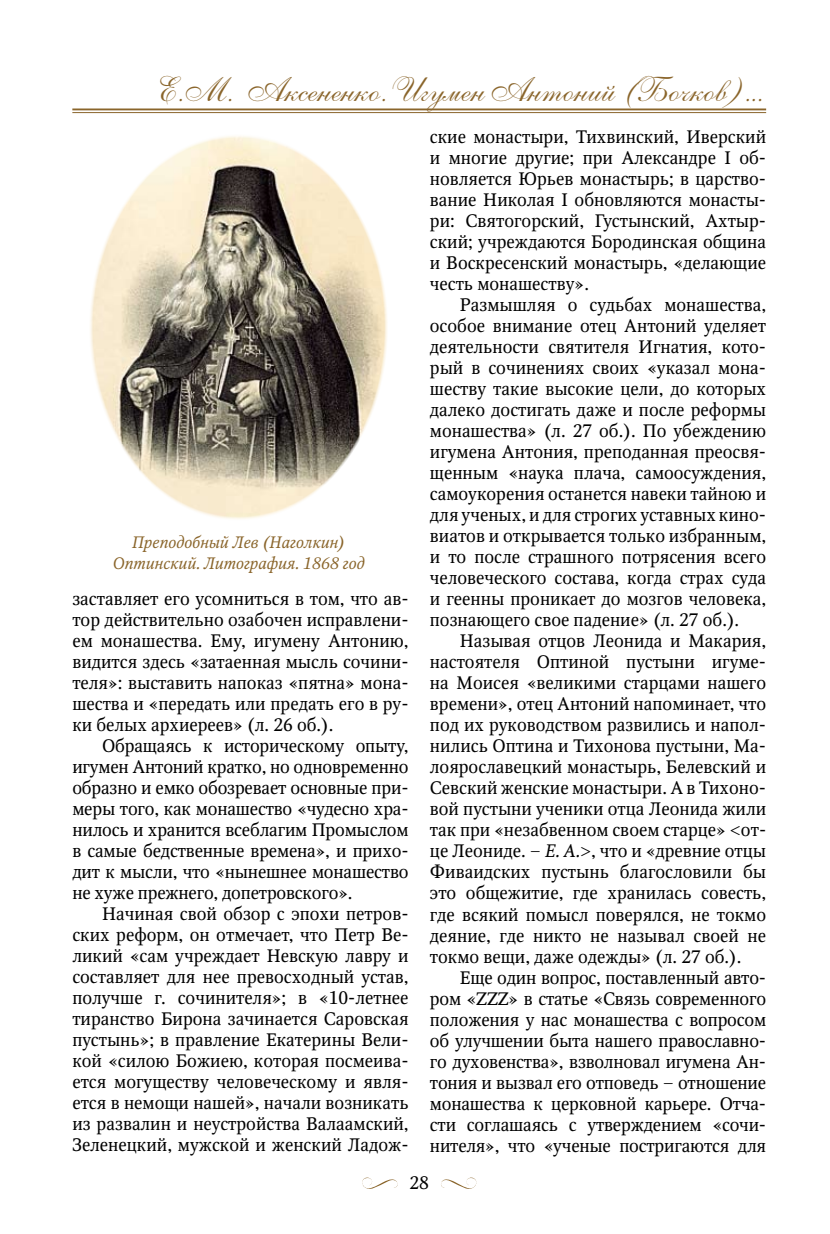
<style>
.page{position:relative;width:830px;height:1234px;background:#fff}
.page>*{position:absolute;margin:0;border:0;box-sizing:border-box;transform-origin:0 0}
.t1{font:34.5px "Anastasianew";color:#8a652b}
.t2{font:18px/21px "Octava C";color:#000;text-align:justify}
.t3{font:italic 16.5px/21px "Octava C";color:#8a652b;text-align:center}
.s1{font-style:italic}
</style>
<div class="page">
<hr style="left:72px;top:108px;width:693px;height:2px;background:#8a652b">
<hr style="left:72px;top:112px;width:693px;height:1px;background:#8a652b">
<svg style="left:362px;top:1177px;width:36px;height:12px"></svg>
<svg style="left:441px;top:1177px;width:36px;height:12px"></svg>
<img style="left:90px;top:136px;width:297px;height:383px">
<h1 class="t1" style="left:160px;top:70px;width:607px">Е.М. Аксененко. Игумен Антоний ( Бочков)...</h1>
<p class="t3" style="left:112px;top:532px;width:253px">Преподобный Лев (Наголкин)<br>Оптинский. Литография. 1868 год</p>
<p class="t2" style="left:72px;top:588px;width:337px">заставляет его усомниться в том, что ав&shy;тор действительно озабочен исправлени&shy;ем монашества. Ему, игумену Антонию, видится здесь «затаенная мысль сочини&shy;теля»: выставить напоказ «пятна» мона&shy;шества и «передать или предать его в ру&shy;ки белых архиереев» (л. 26 об.).</p>
<p class="t2" style="left:72px;top:735px;width:337px;text-indent:30px">Обращаясь к историческому опыту, игумен Антоний кратко, но одновременно образно и емко обозревает основные при&shy;меры того, как монашество «чудесно хра&shy;нилось и хранится всеблагим Промыслом в самые бедственные времена», и прихо&shy;дит к мысли, что «нынешнее монашество не хуже прежнего, допетровского».</p>
<p class="t2" style="left:72px;top:903px;width:337px;text-indent:30px">Начиная свой обзор с эпохи петров&shy;ских реформ, он отмечает, что Петр Ве&shy;ликий «сам учреждает Невскую лавру и составляет для нее превосходный устав, получше г. сочинителя»; в «10-летнее тиранство Бирона зачинается Саровская пустынь»; в правление Екатерины Вели&shy;кой «силою Божиею, которая посмеива&shy;ется могуществу человеческому и явля&shy;ется в немощи нашей», начали возникать из развалин и неустройства Валаамский, Зеленецкий, мужской и женский Ладож-</p>
<p class="t2" style="left:429px;top:126px;width:337px">ские монастыри, Тихвинский, Иверский и многие другие; при Александре I об&shy;новляется Юрьев монастырь; в царство&shy;вание Николая I обновляются монасты&shy;ри: Святогорский, Густынский, Ахтыр&shy;ский; учреждаются Бородинская община и Воскресенский монастырь, «делающие честь монашеству».</p>
<p class="t2" style="left:429px;top:295px;width:337px;text-indent:30px">Размышляя о судьбах монашества, особое внимание отец Антоний уделяет деятельности святителя Игнатия, кото&shy;рый в сочинениях своих «указал мона&shy;шеству такие высокие цели, до которых далеко достигать даже и после реформы монашества» (л. 27 об.). По убеждению игумена Антония, преподанная преосвя&shy;щенным «наука плача, самоосуждения, самоукорения останется навеки тайною и для ученых, и для строгих уставных кино&shy;виатов и открывается только избранным, и то после страшного потрясения всего человеческого состава, когда страх суда и геенны проникает до мозгов человека, познающего свое падение» (л. 27 об.).</p>
<p class="t2" style="left:429px;top:631px;width:337px;text-indent:30px">Называя отцов Леонида и Макария, настоятеля Оптиной пустыни игуме&shy;на Моисея «великими старцами нашего времени», отец Антоний напоминает, что под их руководством развились и напол&shy;нились Оптина и Тихонова пустыни, Ма&shy;лоярославецкий монастырь, Белевский и Севский женские монастыри. А в Тихоно&shy;вой пустыни ученики отца Леонида жили так при «незабвенном своем старце» &lt;от&shy;це Леониде. – <span class="s1">Е. А.</span>&gt;, что и «древние отцы Фиваидских пустынь благословили бы это общежитие, где хранилась совесть, где всякий помысл поверялся, не токмо деяние, где никто не называл своей не токмо вещи, даже одежды» (л. 27 об.).</p>
<p class="t2" style="left:429px;top:967px;width:337px;text-indent:30px">Еще один вопрос, поставленный авто&shy;ром «ZZZ» в статье «Связь современного положения у нас монашества с вопросом об улучшении быта нашего православно&shy;го духовенства», взволновал игумена Ан&shy;тония и вызвал его отповедь – отношение монашества к церковной карьере. Отча&shy;сти соглашаясь с утверждением «сочи&shy;нителя», что «ученые постригаются для</p>
<p class="t2" style="left:409px;top:1172px;width:21px">28</p>
</div>
